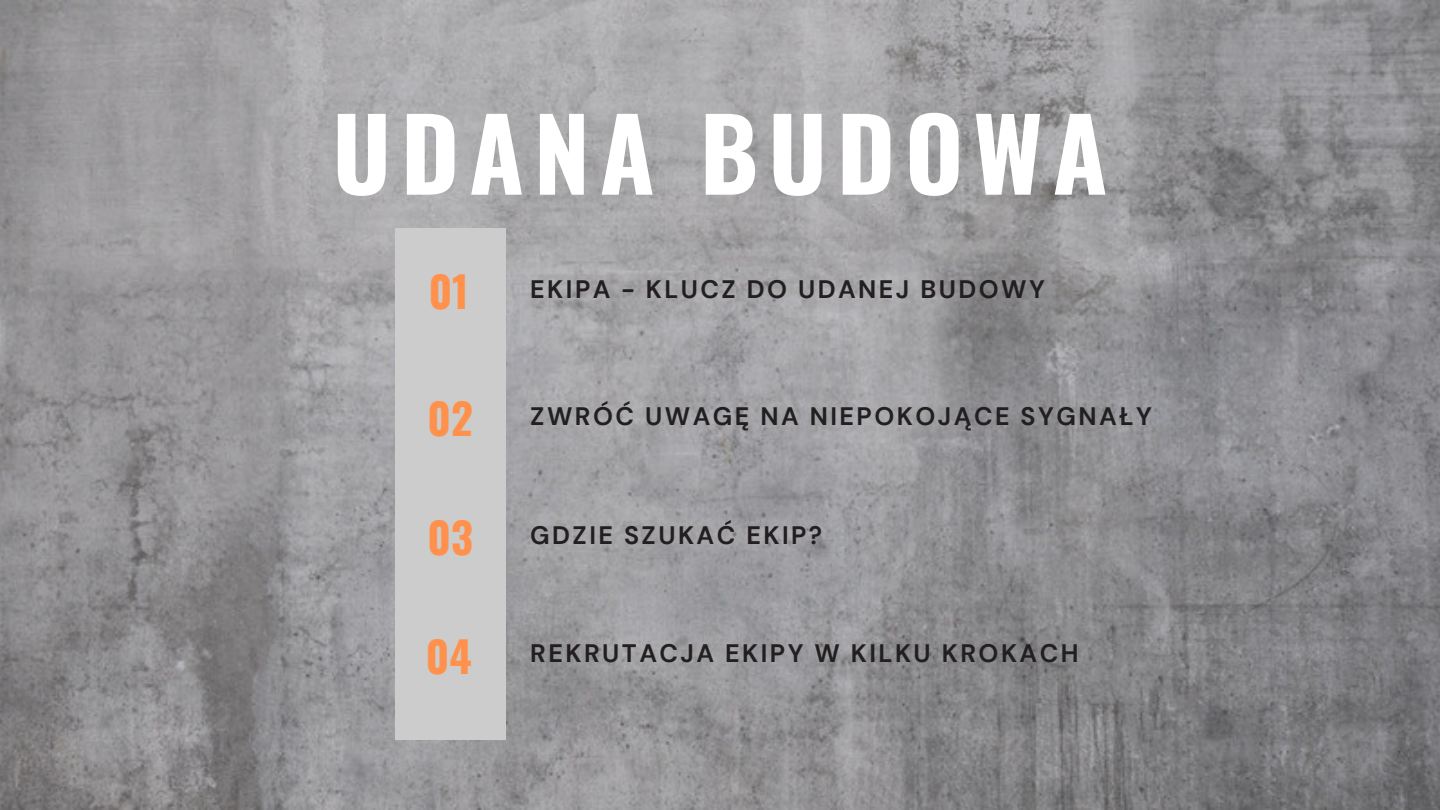
<style>
.page{position:relative;width:1440px;height:810px;background:#fff}
.page>*{position:absolute;margin:0;border:0;box-sizing:border-box;transform-origin:0 0}
.t1{font:700 99.8px "Oswald";letter-spacing:.1em;color:#fff}
.t2{font:700 42.7px "Oswald";color:#ff914d}
.t3{font:700 25.2px "DM Sans";letter-spacing:.1em;color:#231f20}
</style>
<div class="page">
<img style="left:0;top:0;width:1440px;height:810px">
<div style="left:395px;top:228px;width:110px;height:512px;background:#ccc"></div>
<p class="t1" style="left:332px;top:76px;width:777px">UDANA BUDOWA</p>
<p class="t2" style="left:429px;top:259px;width:42px">01</p>
<p class="t2" style="left:428px;top:385px;width:47px">02</p>
<p class="t2" style="left:428px;top:504px;width:47px">03</p>
<p class="t2" style="left:426px;top:623px;width:47px">04</p>
<p class="t3" style="left:530px;top:273px;width:516px">EKIPA - KLUCZ DO UDANEJ BUDOWY</p>
<p class="t3" style="left:530px;top:400px;width:623px">ZWRÓĆ UWAGĘ NA NIEPOKOJĄCE SYGNAŁY</p>
<p class="t3" style="left:530px;top:519px;width:293px">GDZIE SZUKAĆ EKIP?</p>
<p class="t3" style="left:530px;top:637px;width:550px">REKRUTACJA EKIPY W KILKU KROKACH</p>
</div>
